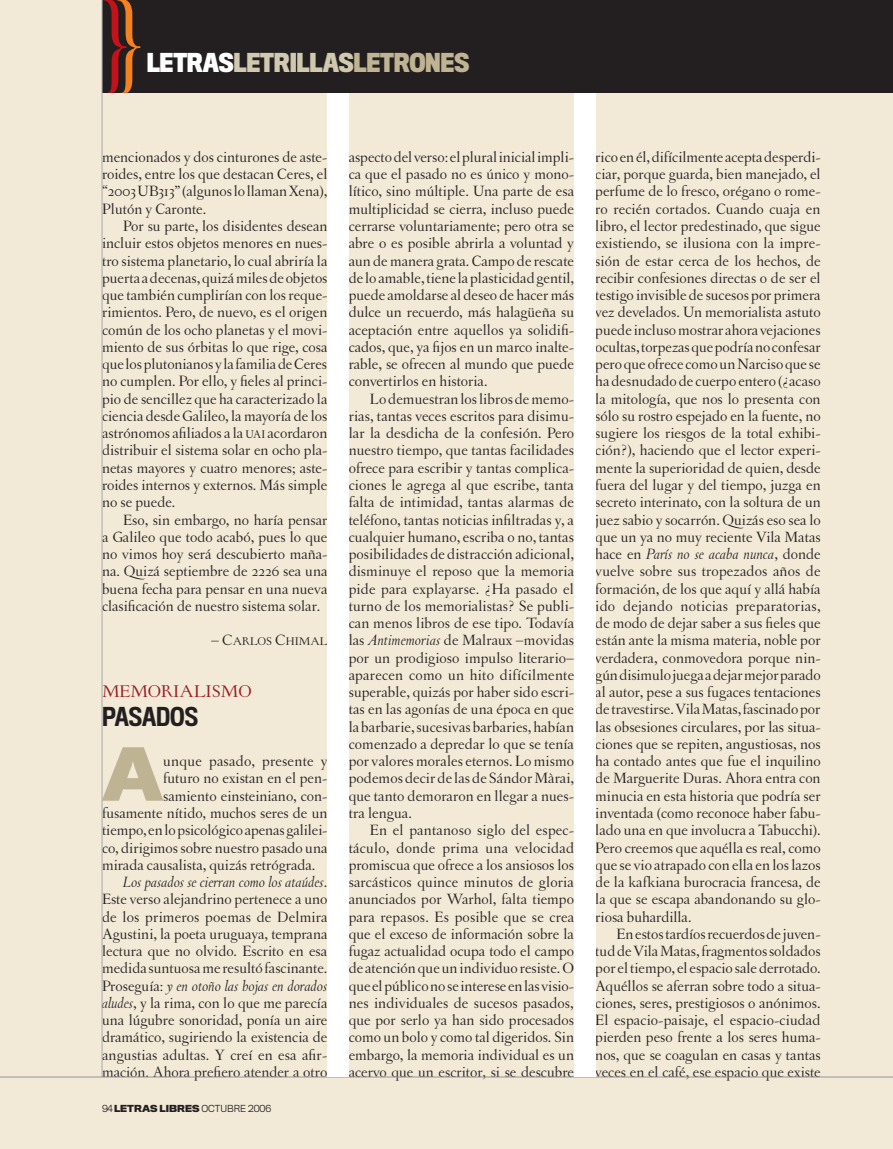
<style>
.page{position:relative;width:893px;height:1149px;background:#fff}
.page>*{position:absolute;margin:0;border:0;box-sizing:border-box;transform-origin:0 0}
.t1{font:700 67.65px "Titling Gothic FB Normal";color:#beb493}
.t2{font:700 24px "Titling Gothic FB Cond";letter-spacing:-.01em;color:#d0c9af}
.t3{font:500 24px "Titling Gothic FB Cond";color:#231f20}
.t4{font:18px "Letras Oldstyle Expert";color:#981a1e}
.t5{font:15.75px/17.2px "Letras Oldstyle";color:#231f20;text-align:justify}
.t6{font:italic 15.75px "Letras Oldstyle";color:#231f20}
.t7{font:11.85px "Letras Oldstyle Expert";color:#231f20}
.t8{font:300 9px "Titling Gothic FB Normal";color:#231f20}
.s1{color:#fff}
.s2{color:#beb493}
.s3{font-size:11.85px}
.s4{font-size:15.75px}
.s5{font-style:normal}
.s6{font-style:italic}
.s7{font-weight:700}
</style>
<div class="page">
<div style="left:0;top:0;width:893px;height:1148px;background:#f2ead7"></div>
<div style="left:102px;top:0;width:791px;height:93px;background:#231f20"></div>
<hr style="left:102px;top:0;width:1px;height:1076px;background:#a8a9ad">
<hr style="left:0;top:1076px;width:893px;height:1px;background:#939598">
<div style="left:327px;top:93px;width:22px;height:983px;background:#fff"></div>
<div style="left:574px;top:93px;width:21px;height:983px;background:#fff"></div>
<svg style="left:103px;top:0;width:38px;height:93px"></svg>
<h2 class="t2" style="left:147px;top:48px;width:324px"><span class="s1">LETRAS</span>LETRILLAS<span class="s2">LETRONES</span></h2>
<p class="t5" style="left:102px;top:148px;width:227px">mencionados y dos cinturones de aste&shy;roides, entre los que destacan Ceres, el “2003 UB313” (algunos lo llaman Xena), Plutón y Caronte.</p>
<p class="t5" style="left:102px;top:217px;width:227px;text-indent:21px">Por su parte, los disidentes desean incluir estos objetos menores en nues&shy;tro sistema planetario, lo cual abriría la puerta a decenas, quizá miles de objetos que también cumplirían con los reque&shy;rimientos. Pero, de nuevo, es el origen común de los ocho planetas y el movi&shy;miento de sus órbitas lo que rige, cosa que los plutonianos y la familia de Ceres no cumplen. Por ello, y fieles al princi&shy;pio de sencillez que ha caracterizado la ciencia desde Galileo, la mayoría de los astrónomos afiliados a la <span class="s3">uai</span> acordaron distribuir el sistema solar en ocho pla&shy;netas mayores y cuatro menores; aste&shy;roides internos y externos. Más simple no se puede.</p>
<p class="t5" style="left:102px;top:510px;width:227px;text-indent:21px">Eso, sin embargo, no haría pensar a Galileo que todo acabó, pues lo que no vimos hoy será descubierto maña&shy;na. Quizá septiembre de 2226 sea una buena fecha para pensar en una nueva clasificación de nuestro sistema solar.</p>
<p class="t7" style="left:211px;top:634px;width:118px"><span class="s4">– C</span>ARLOS <span class="s4">C</span>HIMAL</p>
<p class="t4" style="left:102px;top:681px;width:14px">MEMORIALISMO</p>
<h2 class="t3" style="left:102px;top:702px;width:15px">PASA</h2>
<h2 class="t3" style="left:156px;top:702px;width:41px">DOS</h2>
<h1 class="t1" style="left:102px;top:731px;width:63px">A</h1>
<p class="t5" style="left:163px;top:752px;width:166px">unque pasado, presente y</p>
<p class="t5" style="left:163px;top:769px;width:166px">futuro no existan en el pen-</p>
<p class="t5" style="left:163px;top:786px;width:166px">samiento einsteiniano, con-</p>
<p class="t5" style="left:102px;top:804px;width:227px">fusamente nítido, muchos seres de un</p>
<p class="t5" style="left:102px;top:821px;width:227px">tiempo, en lo psicológico apenas galilei-</p>
<p class="t5" style="left:102px;top:838px;width:227px">co, dirigimos sobre nuestro pasado una</p>
<p class="t5" style="left:102px;top:855px;width:215px">mirada causalista, quizás retrógrada.</p>
<p class="t6" style="left:123px;top:873px;width:206px">Los pasados se cierran como los ataúdes<span class="s5">.</span></p>
<p class="t5" style="left:102px;top:890px;width:227px">Este verso alejandrino pertenece a uno</p>
<p class="t5" style="left:102px;top:907px;width:227px">de los primeros poemas de Delmira</p>
<p class="t5" style="left:102px;top:924px;width:227px">Agustini, la poeta uruguaya, temprana</p>
<p class="t5" style="left:102px;top:942px;width:227px">lectura que no olvido. Escrito en esa</p>
<p class="t5" style="left:102px;top:959px;width:227px">medida suntuosa me resultó fascinante.</p>
<p class="t6" style="left:102px;top:976px;width:227px"><span class="s5">Proseguía:</span> y en otoño las hojas en dorados</p>
<p class="t5" style="left:102px;top:993px;width:227px"><span class="s6">aludes</span>, y la rima, con lo que me parecía</p>
<p class="t5" style="left:102px;top:1011px;width:227px">una lúgubre sonoridad, ponía un aire</p>
<p class="t5" style="left:102px;top:1028px;width:227px">dramático, sugiriendo la existencia de</p>
<p class="t5" style="left:102px;top:1045px;width:227px">angustias adultas. Y creí en esa afir-</p>
<p class="t5" style="left:102px;top:1062px;width:227px">mación. Ahora prefiero atender a otro</p>
<p class="t8" style="left:102px;top:1102px;width:171px">94 <span class="s7">LETRAS LIBRES</span> OCTUBRE 2006</p>
<p class="t5" style="left:349px;top:148px;width:227px">aspecto del verso: el plural inicial impli&shy;ca que el pasado no es único y mono&shy;lítico, sino múltiple. Una parte de esa multiplicidad se cierra, incluso puede cerrarse voluntariamente; pero otra se abre o es posible abrirla a voluntad y aun de manera grata. Campo de rescate de lo amable, tiene la plasticidad gentil, puede amoldarse al deseo de hacer más dulce un recuerdo, más halagüeña su aceptación entre aquellos ya solidifi&shy;cados, que, ya fijos en un marco inalte&shy;rable, se ofrecen al mundo que puede convertirlos en historia.</p>
<p class="t5" style="left:349px;top:390px;width:227px;text-indent:21px">Lo demuestran los libros de memo&shy;rias, tantas veces escritos para disimu&shy;lar la desdicha de la confesión. Pero nuestro tiempo, que tantas facilidades ofrece para escribir y tantas complica&shy;ciones le agrega al que escribe, tanta falta de intimidad, tantas alarmas de teléfono, tantas noticias infiltradas y, a cualquier humano, escriba o no, tantas posibilidades de distracción adicional, disminuye el reposo que la memoria pide para explayarse. ¿Ha pasado el turno de los memorialistas? Se publi&shy;can menos libros de ese tipo. Todavía las <span class="s6">Antimemorias</span> de Malraux –movidas por un prodigioso impulso literario– aparecen como un hito difícilmente superable, quizás por haber sido escri&shy;tas en las agonías de una época en que la barbarie, sucesivas barbaries, habían comenzado a depredar lo que se tenía por valores morales eternos. Lo mismo podemos decir de las de Sándor Màrai, que tanto demoraron en llegar a nues&shy;tra lengua.</p>
<p class="t5" style="left:349px;top:821px;width:227px;text-indent:21px">En el pantanoso siglo del espec&shy;táculo, donde prima una velocidad promiscua que ofrece a los ansiosos los sarcásticos quince minutos de gloria anunciados por Warhol, falta tiempo para repasos. Es posible que se crea que el exceso de información sobre la fugaz actualidad ocupa todo el campo de atención que un individuo resiste. O que el público no se interese en las visio&shy;nes individuales de sucesos pasados, que por serlo ya han sido procesados como un bolo y como tal digeridos. Sin embargo, la memoria individual es un acervo que un escritor, si se descubre</p>
<p class="t5" style="left:595px;top:148px;width:227px">rico en él, difícilmente acepta desperdi&shy;ciar, porque guarda, bien manejado, el perfume de lo fresco, orégano o rome&shy;ro recién cortados. Cuando cuaja en libro, el lector predestinado, que sigue existiendo, se ilusiona con la impre&shy;sión de estar cerca de los hechos, de recibir confesiones directas o de ser el testigo invisible de sucesos por primera vez develados. Un memorialista astuto puede incluso mostrar ahora vejaciones ocultas, torpezas que podría no confesar pero que ofrece como un Narciso que se ha desnudado de cuerpo entero (¿acaso la mitología, que nos lo presenta con sólo su rostro espejado en la fuente, no sugiere los riesgos de la total exhibi&shy;ción?), haciendo que el lector experi&shy;mente la superioridad de quien, desde fuera del lugar y del tiempo, juzga en secreto interinato, con la soltura de un juez sabio y socarrón. Quizás eso sea lo que un ya no muy reciente Vila Matas hace en <span class="s6">París no se acaba nunca</span>, donde vuelve sobre sus tropezados años de formación, de los que aquí y allá había ido dejando noticias preparatorias, de modo de dejar saber a sus fieles que están ante la misma materia, noble por verdadera, conmovedora porque nin&shy;gún disimulo juega a dejar mejor parado al autor, pese a sus fugaces tentaciones de travestirse. Vila Matas, fascinado por las obsesiones circulares, por las situa&shy;ciones que se repiten, angustiosas, nos ha contado antes que fue el inquilino de Marguerite Duras. Ahora entra con minucia en esta historia que podría ser inventada (como reconoce haber fabu&shy;lado una en que involucra a Tabucchi).<br>Pero creemos que aquélla es real, como que se vio atrapado con ella en los lazos de la kafkiana burocracia francesa, de la que se escapa abandonando su glo&shy;riosa buhardilla.</p>
<p class="t5" style="left:595px;top:924px;width:227px;text-indent:21px">En estos tardíos recuerdos de juven&shy;tud de Vila Matas, fragmentos soldados por el tiempo, el espacio sale derrotado.<br>Aquéllos se aferran sobre todo a situa&shy;ciones, seres, prestigiosos o anónimos.<br>El espacio-paisaje, el espacio-ciudad pierden peso frente a los seres huma&shy;nos, que se coagulan en casas y tantas veces en el café, ese espacio que existe</p>
</div>
